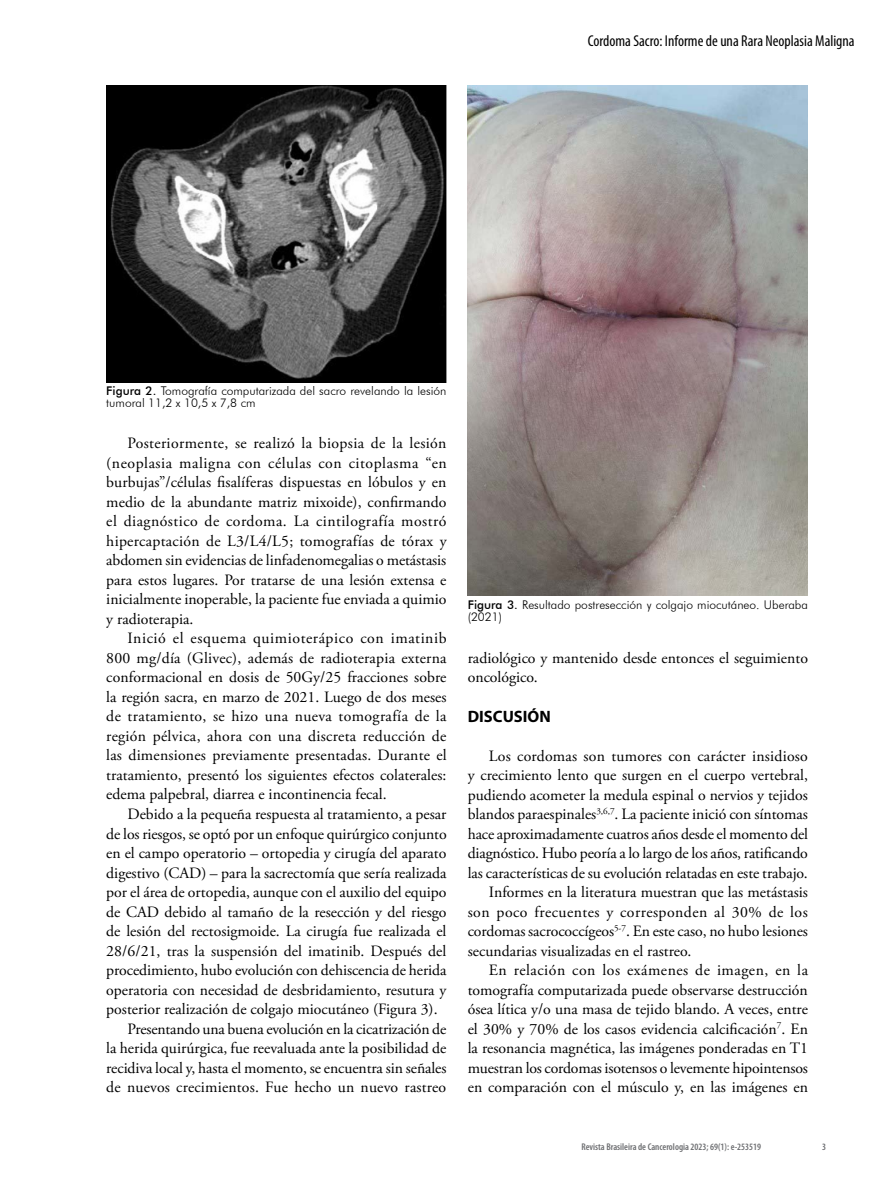
<style>
.page{position:relative;width:893px;height:1191px;background:#fff}
.page>*{position:absolute;margin:0;border:0;box-sizing:border-box;transform-origin:0 0}
.t1{font:700 16.5px "Myriad Pro";color:#000}
.t2{font:15.75px/19.5px "Adobe Garamond Pro";color:#000;text-align:justify}
.t3{font:condensed 15.75px "Myriad Pro";color:#000}
.t4{font:15.75px "Adobe Garamond Pro";letter-spacing:.03em;color:#000}
.t5{font:15.75px "Adobe Garamond Pro";letter-spacing:.035em;color:#000}
.t6{font:300 12px/12px "Futura BT";color:#000}
.t7{font:600 condensed 9.75px "Myriad Pro";color:#6d6e71}
.s1{font-weight:500}
</style>
<div class="page">
<img style="left:106px;top:86px;width:340px;height:296px">
<img style="left:468px;top:86px;width:340px;height:510px">
<p class="t3" style="left:588px;top:31px;width:268px">Cordoma Sacro: Informe de una Rara Neoplasia Maligna</p>
<p class="t6" style="left:106px;top:385px;width:342px"><span class="s1">Figura 2.</span> Tomografía computarizada del sacro revelando la lesión tumoral 11,2 x 10,5 x 7,8 cm</p>
<p class="t2" style="left:106px;top:434px;width:342px;text-indent:21px">Posteriormente, se realizó la biopsia de la lesión (neoplasia maligna con células con citoplasma “en burbujas”/células fisalíferas dispuestas en lóbulos y en medio de la abundante matriz mixoide), confirmando el diagnóstico de cordoma. La cintilografía mostró hipercaptación de L3/L4/L5; tomografías de tórax y abdomen sin evidencias de linfadenomegalias o metástasis para estos lugares. Por tratarse de una lesión extensa e inicialmente inoperable, la paciente fue enviada a quimio y radioterapia.</p>
<p class="t2" style="left:106px;top:629px;width:342px;text-indent:21px">Inició el esquema quimioterápico con imatinib 800 mg/día (Glivec), además de radioterapia externa conformacional en dosis de 50Gy/25 fracciones sobre la región sacra, en marzo de 2021. Luego de dos meses de tratamiento, se hizo una nueva tomografía de la región pélvica, ahora con una discreta reducción de las dimensiones previamente presentadas. Durante el tratamiento, presentó los siguientes efectos colaterales: edema palpebral, diarrea e incontinencia fecal.</p>
<p class="t2" style="left:128px;top:805px;width:320px">Debido a la pequeña respuesta al tratamiento, a pesar</p>
<p class="t2" style="left:106px;top:824px;width:342px">de los riesgos, se optó por un enfoque quirúrgico conjunto</p>
<p class="t2" style="left:106px;top:844px;width:342px">en el campo operatorio – ortopedia y cirugía del aparato</p>
<p class="t2" style="left:106px;top:863px;width:342px">digestivo (CAD) – para la sacrectomía que sería realizada</p>
<p class="t2" style="left:106px;top:883px;width:342px">por el área de ortopedia, aunque con el auxilio del equipo</p>
<p class="t2" style="left:106px;top:902px;width:342px">de CAD debido al tamaño de la resección y del riesgo</p>
<p class="t2" style="left:106px;top:921px;width:342px">de lesión del rectosigmoide. La cirugía fue realizada el</p>
<p class="t2" style="left:106px;top:941px;width:342px">28/6/21, tras la suspensión del imatinib. Después del</p>
<p class="t2" style="left:106px;top:960px;width:342px">procedimiento, hubo evolución con dehiscencia de herida</p>
<p class="t2" style="left:106px;top:980px;width:342px">operatoria con necesidad de desbridamiento, resutura y</p>
<p class="t2" style="left:106px;top:999px;width:333px">posterior realización de colgajo miocutáneo (Figura 3).</p>
<p class="t2" style="left:128px;top:1019px;width:320px">Presentando una buena evolución en la cicatrización de</p>
<p class="t2" style="left:106px;top:1038px;width:342px">la herida quirúrgica, fue reevaluada ante la posibilidad de</p>
<p class="t2" style="left:106px;top:1058px;width:342px">recidiva local y, hasta el momento, se encuentra sin señales</p>
<p class="t2" style="left:106px;top:1077px;width:341px">de nuevos crecimientos. Fue hecho un nuevo rastreo</p>
<p class="t6" style="left:468px;top:599px;width:342px"><span class="s1">Figura 3.</span> Resultado postresección y colgajo miocutáneo. Uberaba (2021)</p>
<p class="t2" style="left:468px;top:648px;width:342px">radiológico y mantenido desde entonces el seguimiento oncológico.</p>
<p class="t1" style="left:468px;top:705px;width:84px">DISCUSIÓN</p>
<p class="t2" style="left:489px;top:746px;width:320px">Los cordomas son tumores con carácter insidioso</p>
<p class="t2" style="left:468px;top:766px;width:342px">y crecimiento lento que surgen en el cuerpo vertebral,</p>
<p class="t2" style="left:468px;top:785px;width:342px">pudiendo acometer la medula espinal o nervios y tejidos</p>
<p class="t2" style="left:468px;top:805px;width:342px">blandos paraespinales<sup>3,6,7</sup>. La paciente inició con síntomas</p>
<p class="t2" style="left:468px;top:824px;width:342px">hace aproximadamente cuatros años desde el momento del</p>
<p class="t2" style="left:468px;top:844px;width:342px">diagnóstico. Hubo peoría a lo largo de los años, ratificando</p>
<p class="t2" style="left:468px;top:863px;width:342px">las características de su evolución relatadas en este trabajo.</p>
<p class="t2" style="left:489px;top:883px;width:320px">Informes en la literatura muestran que las metástasis</p>
<p class="t4" style="left:468px;top:902px;width:342px">son poco frecuentes y corresponden al 30% de los</p>
<p class="t2" style="left:468px;top:922px;width:342px">cordomas sacrococcígeos<sup>5-7</sup>. En este caso, no hubo lesiones</p>
<p class="t2" style="left:468px;top:941px;width:225px">secundarias visualizadas en el rastreo.</p>
<p class="t5" style="left:489px;top:960px;width:321px">En relación con los exámenes de imagen, en la</p>
<p class="t2" style="left:468px;top:980px;width:342px">tomografía computarizada puede observarse destrucción</p>
<p class="t2" style="left:468px;top:1000px;width:342px">ósea lítica y/o una masa de tejido blando. A veces, entre</p>
<p class="t2" style="left:468px;top:1019px;width:342px">el 30% y 70% de los casos evidencia calcificación<sup>7</sup>. En</p>
<p class="t2" style="left:468px;top:1039px;width:342px">la resonancia magnética, las imágenes ponderadas en T1</p>
<p class="t2" style="left:468px;top:1058px;width:342px">muestran los cordomas isotensos o levemente hipointensos</p>
<p class="t2" style="left:468px;top:1078px;width:342px">en comparación con el músculo y, en las imágenes en</p>
<p class="t7" style="left:581px;top:1141px;width:181px">Revista Brasileira de Cancerologia 2023; 69(1): e-253519</p>
<p class="t7" style="left:822px;top:1141px;width:5px">3</p>
</div>
